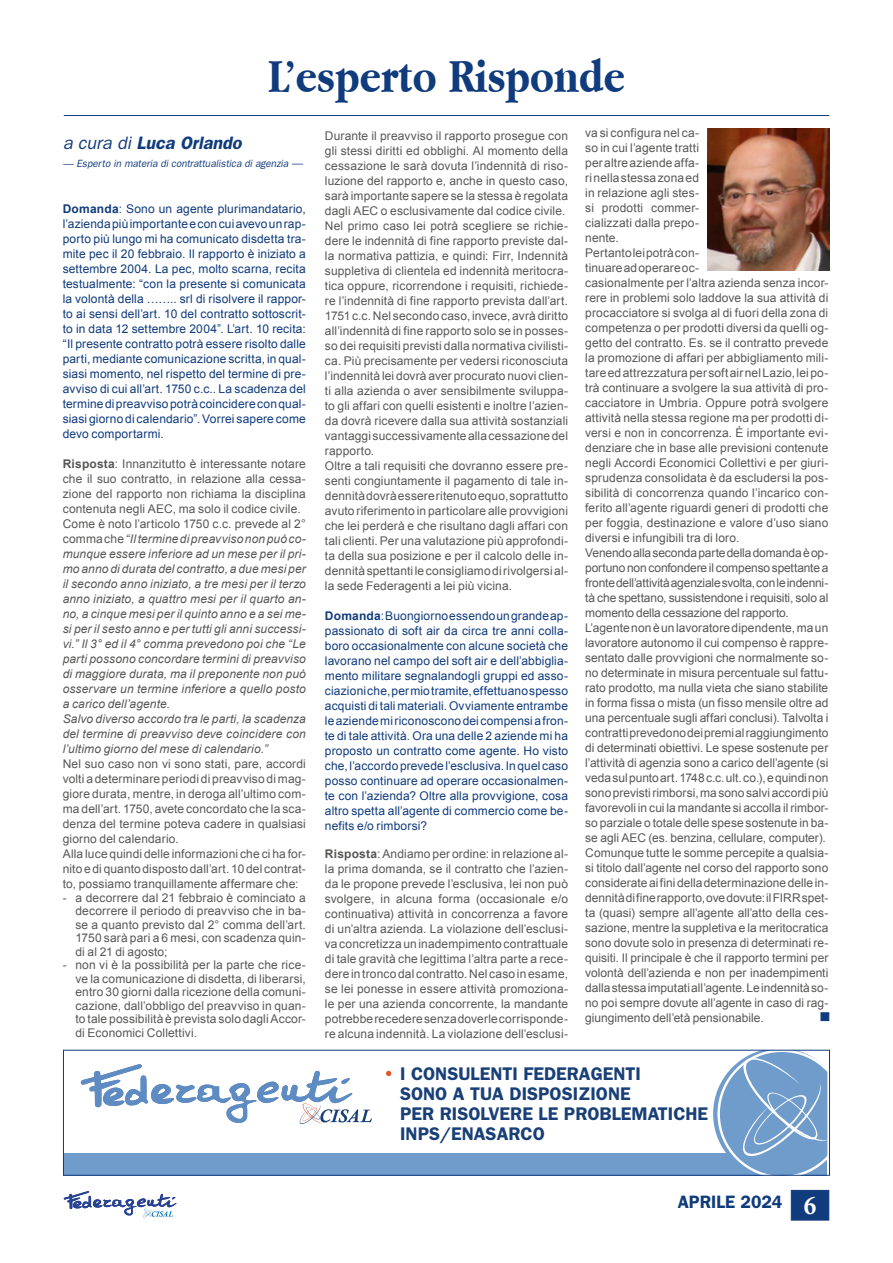
<style>
.page{position:relative;width:893px;height:1263px;background:#fff}
.page>*{position:absolute;margin:0;border:0;box-sizing:border-box;transform-origin:0 0}
.t1{font:700 49.5px "Apple Garamond";color:#103b7c}
.t2{font:600 18.3px/20.1px "Franklin Gothic";color:#193f77}
.t3{font:italic 600 18px "Franklin Gothic";color:#103b7c}
.t4{font:600 18px "Franklin Gothic";color:#103b7c}
.t5{font:12px/15px "Arial";letter-spacing:.01em;color:#575756}
.t6{font:12px/15px "Arial";letter-spacing:.015em;color:#103b7c;text-align:justify}
.t7{font:italic 12px/15px "Arial";letter-spacing:.01em;color:#575756}
.t8{font:italic 10.5px "Franklin Gothic";color:#103b7c}
.s1{font-weight:400}
.s2{font-size:11.25px}
.s3{font-weight:700}
.s4{font-weight:700;font-style:normal}
.s5{font-style:normal}
.s6{font-family:"Minion Pro";font-weight:700;font-stretch:condensed;font-size:27px;color:#fff}
</style>
<div class="page">
<div style="left:791px;top:1190px;width:38px;height:30px;background:#103b7c;border:1px solid #103b7c"></div>
<svg style="left:64px;top:1191px;width:113px;height:27px"></svg>
<hr style="left:64px;top:115px;width:765px;height:1px;background:#103b7c">
<div style="left:821px;top:1012px;width:8px;height:9px;background:#103b7c;border:1px solid #103b7c"></div>
<img style="left:708px;top:128px;width:121px;height:143px">
<svg style="left:80px;top:1064px;width:292px;height:60px"></svg>
<svg style="left:386px;top:1071px;width:5px;height:5px"></svg>
<div style="left:63px;top:1153px;width:764px;height:22px;background:#709ccb"></div>
<svg style="left:713px;top:1052px;width:115px;height:122px"></svg>
<div style="left:63px;top:1050px;width:767px;height:126px;border:1px solid #103b7c"></div>
<h1 class="t1" style="left:268px;top:49px;width:359px">L’esperto Risponde</h1>
<h3 class="t3" style="left:63px;top:132px;width:180px"><span class="s1">a cura di</span> Luca Orlando</h3>
<p class="t8" style="left:63px;top:157px;width:242px">— Esperto in materia di contrattualistica di agenzia <span class="s2">—</span></p>
<p class="t6" style="left:63px;top:202px;width:245px"><span class="s3">Domanda</span>: Sono un agente plurimandatario, l’azienda più importante e con cui avevo un rap&shy;porto più lungo mi ha comunicato disdetta tra&shy;mite pec il 20 febbraio. Il rapporto è iniziato a settembre 2004. La pec, molto scarna, recita testualmente: “con la presente si comunicata la volontà della …….. srl di risolvere il rappor&shy;to ai sensi dell’art. 10 del contratto sottoscrit&shy;to in data 12 settembre 2004”. L’art. 10 recita: “Il presente contratto potrà essere risolto dalle parti, mediante comunicazione scritta, in qual&shy;siasi momento, nel rispetto del termine di pre&shy;avviso di cui all’art. 1750 c.c.. La scadenza del termine di preavviso potrà coincidere con qual&shy;siasi giorno di calendario”. Vorrei sapere come devo comportarmi.</p>
<p class="t7" style="left:63px;top:457px;width:245px"><span class="s4">Risposta</span><span class="s5">: Innanzitutto è interessante notare che il suo contratto, in relazione alla cessa&shy;zione del rapporto non richiama la disciplina contenuta negli AEC, ma solo il codice civile.<br>Come è noto l’articolo 1750 c.c. prevede al 2° comma che</span> “Il termine di preavviso non può co&shy;munque essere inferiore ad un mese per il pri&shy;mo anno di durata del contratto, a due mesi per il secondo anno iniziato, a tre mesi per il terzo anno iniziato, a quattro mesi per il quarto an&shy;no, a cinque mesi per il quinto anno e a sei me&shy;si per il sesto anno e per tutti gli anni successi&shy;vi.” Il 3° ed il 4° comma prevedono poi che “Le parti possono concordare termini di preavviso di maggiore durata, ma il preponente non può osservare un termine inferiore a quello posto a carico dell’agente.<br>Salvo diverso accordo tra le parti, la scadenza del termine di preavviso deve coincidere con l’ultimo giorno del mese di calendario.”</p>
<p class="t5" style="left:63px;top:757px;width:245px">Nel suo caso non vi sono stati, pare, accordi volti a determinare periodi di preavviso di mag&shy;giore durata, mentre, in deroga all’ultimo com&shy;ma dell’art. 1750, avete concordato che la sca&shy;denza del termine poteva cadere in qualsiasi giorno del calendario.<br>Alla luce quindi delle informazioni che ci ha for&shy;nito e di quanto disposto dall’art. 10 del contrat&shy;to, possiamo tranquillamente affermare che:</p>
<p class="t5" style="left:75px;top:891px;width:232px;line-height:13.5px;text-align:justify;text-indent:-13px">- a decorrere dal 21 febbraio è cominciato a decorrere il periodo di preavviso che in ba&shy;se a quanto previsto dal 2° comma dell’art.<br>1750 sarà pari a 6 mesi, con scadenza quin&shy;di al 21 di agosto;</p>
<p class="t5" style="left:75px;top:959px;width:232px;line-height:13.5px;text-align:justify;text-indent:-13px">- non vi è la possibilità per la parte che rice&shy;ve la comunicazione di disdetta, di liberarsi, entro 30 giorni dalla ricezione della comuni&shy;cazione, dall’obbligo del preavviso in quan&shy;to tale possibilità è prevista solo dagli Accor&shy;di Economici Collettivi.</p>
<p class="t5" style="left:325px;top:128px;width:245px">Durante il preavviso il rapporto prosegue con gli stessi diritti ed obblighi. Al momento della cessazione le sarà dovuta l’indennità di riso&shy;luzione del rapporto e, anche in questo caso, sarà importante sapere se la stessa è regolata dagli AEC o esclusivamente dal codice civile.<br>Nel primo caso lei potrà scegliere se richie&shy;dere le indennità di fine rapporto previste dal&shy;la normativa pattizia, e quindi: Firr, Indennità suppletiva di clientela ed indennità meritocra&shy;tica oppure, ricorrendone i requisiti, richiede&shy;re l’indennità di fine rapporto prevista dall’art.<br>1751 c.c. Nel secondo caso, invece, avrà diritto all’indennità di fine rapporto solo se in posses&shy;so dei requisiti previsti dalla normativa civilisti&shy;ca. Più precisamente per vedersi riconosciuta l’indennità lei dovrà aver procurato nuovi clien&shy;ti alla azienda o aver sensibilmente sviluppa&shy;to gli affari con quelli esistenti e inoltre l’azien&shy;da dovrà ricevere dalla sua attività sostanziali vantaggi successivamente alla cessazione del rapporto.<br>Oltre a tali requisiti che dovranno essere pre&shy;senti congiuntamente il pagamento di tale in&shy;dennità dovrà essere ritenuto equo, soprattutto avuto riferimento in particolare alle provvigioni che lei perderà e che risultano dagli affari con tali clienti. Per una valutazione più approfondi&shy;ta della sua posizione e per il calcolo delle in&shy;dennità spettanti le consigliamo di rivolgersi al&shy;la sede Federagenti a lei più vicina.</p>
<p class="t6" style="left:325px;top:608px;width:245px"><span class="s3">Domanda</span>: Buongiorno essendo un grande ap&shy;passionato di soft air da circa tre anni colla&shy;boro occasionalmente con alcune società che lavorano nel campo del soft air e dell’abbiglia&shy;mento militare segnalandogli gruppi ed asso&shy;ciazioni che, per mio tramite, effettuano spesso acquisti di tali materiali. Ovviamente entrambe le aziende mi riconoscono dei compensi a fron&shy;te di tale attività. Ora una delle 2 aziende mi ha proposto un contratto come agente. Ho visto che, l’accordo prevede l’esclusiva. In quel caso posso continuare ad operare occasionalmen&shy;te con l’azienda? Oltre alla provvigione, cosa altro spetta all’agente di commercio come be&shy;nefits e/o rimborsi?</p>
<p class="t5" style="left:325px;top:847px;width:245px;text-align:justify"><span class="s3">Risposta</span>: Andiamo per ordine: in relazione al&shy;la prima domanda, se il contratto che l’azien&shy;da le propone prevede l’esclusiva, lei non può svolgere, in alcuna forma (occasionale e/o continuativa) attività in concorrenza a favore di un’altra azienda. La violazione dell’esclusi&shy;va concretizza un inadempimento contrattuale di tale gravità che legittima l’altra parte a rece&shy;dere in tronco dal contratto. Nel caso in esame, se lei ponesse in essere attività promoziona&shy;le per una azienda concorrente, la mandante potrebbe recedere senza doverle corrisponde&shy;re alcuna indennità. La violazione dell’esclusi-</p>
<p class="t5" style="left:585px;top:125px;width:245px">va si configura nel ca-<br>so in cui l’agente tratti<br>per altre aziende affa-<br>ri nella stessa zona ed<br>in relazione agli stes-<br>si prodotti commer-<br>cializzati dalla prepo-<br>nente.<br>Pertanto lei potrà con-<br>tinuare ad operare oc-<br>casionalmente per l’altra azienda senza incor&shy;rere in problemi solo laddove la sua attività di procacciatore si svolga al di fuori della zona di competenza o per prodotti diversi da quelli og&shy;getto del contratto. Es. se il contratto prevede la promozione di affari per abbigliamento mili&shy;tare ed attrezzatura per soft air nel Lazio, lei po&shy;trà continuare a svolgere la sua attività di pro&shy;cacciatore in Umbria. Oppure potrà svolgere attività nella stessa regione ma per prodotti di&shy;versi e non in concorrenza. È importante evi&shy;denziare che in base alle previsioni contenute negli Accordi Economici Collettivi e per giuri&shy;sprudenza consolidata è da escludersi la pos&shy;sibilità di concorrenza quando l’incarico con&shy;ferito all’agente riguardi generi di prodotti che per foggia, destinazione e valore d’uso siano diversi e infungibili tra di loro.<br>Venendo alla seconda parte della domanda è op&shy;portuno non confondere il compenso spettante a fronte dell’attività agenziale svolta, con le indenni&shy;tà che spettano, sussistendone i requisiti, solo al momento della cessazione del rapporto.<br>L’agente non è un lavoratore dipendente, ma un lavoratore autonomo il cui compenso è rappre&shy;sentato dalle provvigioni che normalmente so&shy;no determinate in misura percentuale sul fattu&shy;rato prodotto, ma nulla vieta che siano stabilite in forma fissa o mista (un fisso mensile oltre ad una percentuale sugli affari conclusi). Talvolta i contratti prevedono dei premi al raggiungimento di determinati obiettivi. Le spese sostenute per l’attività di agenzia sono a carico dell’agente (si veda sul punto art. 1748 c.c. ult. co.), e quindi non sono previsti rimborsi, ma sono salvi accordi più favorevoli in cui la mandante si accolla il rimbor&shy;so parziale o totale delle spese sostenute in ba&shy;se agli AEC (es. benzina, cellulare, computer).<br>Comunque tutte le somme percepite a qualsia&shy;si titolo dall’agente nel corso del rapporto sono considerate ai fini della determinazione delle in&shy;dennità di fine rapporto, ove dovute: il FIRR spet&shy;ta (quasi) sempre all’agente all’atto della ces&shy;sazione, mentre la suppletiva e la meritocratica sono dovute solo in presenza di determinati re&shy;quisiti. Il principale è che il rapporto termini per volontà dell’azienda e non per inadempimenti dalla stessa imputati all’agente. Le indennità so&shy;no poi sempre dovute all’agente in caso di rag&shy;giungimento dell’età pensionabile.</p>
<h2 class="t2" style="left:400px;top:1063px;width:310px">I CONSULENTI FEDERAGENTI<br>SONO A TUA DISPOSIZIONE<br>PER RISOLVERE LE PROBLEMATICHE<br>INPS/ENASARCO</h2>
<h3 class="t4" style="left:678px;top:1191px;width:140px">APRILE 2024 <span class="s6">6</span></h3>
</div>
